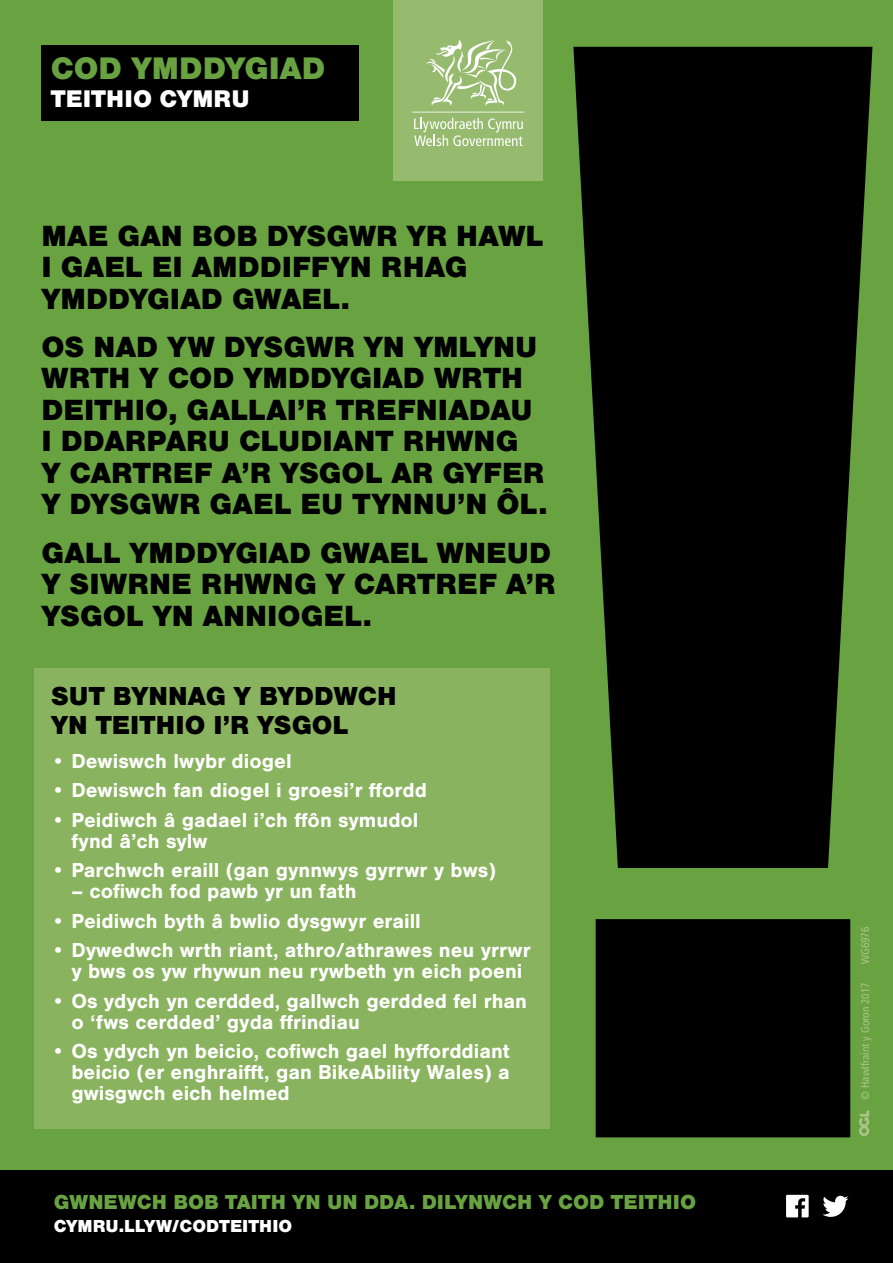
<style>
.page{position:relative;width:893px;height:1263px;background:#69a341}
.page>*{position:absolute;margin:0;border:0;box-sizing:border-box;transform-origin:0 0}
.t1{font:1379.4px "Impact";color:#000}
.t2{font:900 32.25px "Nimbus San";color:#69a341}
.t3{font:900 30.3px/31.5px "Nimbus San";color:#000}
.t4{font:900 27px/28.5px "Nimbus San";color:#000}
.t5{font:900 24.9px "Nimbus San";color:#fff}
.t6{font:700 21px/21px "Nimbus San";color:#fff}
.t7{font:900 21px "Nimbus San";color:#69a341}
.t8{font:900 18px "Nimbus San";color:#fff}
.t9{font:condensed 11.25px "Frutiger LT Std";color:#aac686}
</style>
<div class="page">
<div style="left:34px;top:668px;width:516px;height:461px;background:#8ab35f"></div>
<div style="left:0;top:1171px;width:893px;height:92px;background:#000"></div>
<div style="left:393px;top:0;width:150px;height:181px;background:#97bb6e"></div>
<svg style="left:427px;top:40px;width:89px;height:66px"></svg>
<svg style="left:414px;top:118px;width:109px;height:28px"></svg>
<hr style="left:412px;top:112px;width:112px;height:1px;background:#fff">
<svg style="left:786px;top:1195px;width:23px;height:22px"></svg>
<svg style="left:822px;top:1196px;width:26px;height:21px"></svg>
<div style="left:41px;top:46px;width:318px;height:75px;background:#000"></div>
<svg style="left:859px;top:1110px;width:10px;height:26px"></svg>
<p class="t2" style="left:51px;top:50px;width:276px">COD YMDDYGIAD</p>
<p class="t5" style="left:51px;top:84px;width:200px">TEITHIO CYMRU</p>
<p class="t3" style="left:41px;top:220px;width:503px">MAE GAN BOB DYSGWR YR HAWL<br>I GAEL EI AMDDIFFYN RHAG<br>YMDDYGIAD GWAEL.</p>
<p class="t3" style="left:41px;top:331px;width:508px">OS NAD YW DYSGWR YN YMLYNU<br>WRTH Y COD YMDDYGIAD WRTH<br>DEITHIO, GALLAI’R TREFNIADAU<br>I DDARPARU CLUDIANT RHWNG<br>Y CARTREF A’R YSGOL AR GYFER<br>Y DYSGWR GAEL EU TYNNU’N ÔL.</p>
<p class="t3" style="left:41px;top:537px;width:516px">GALL YMDDYGIAD GWAEL WNEUD<br>Y SIWRNE RHWNG Y CARTREF A’R<br>YSGOL YN ANNIOGEL.</p>
<p class="t4" style="left:51px;top:682px;width:347px">SUT BYNNAG Y BYDDWCH<br>YN TEITHIO I’R YSGOL</p>
<p class="t6" style="left:51px;top:750px;width:242px">• Dewiswch lwybr diogel</p>
<p class="t6" style="left:51px;top:780px;width:377px">• Dewiswch fan diogel i groesi’r ffordd</p>
<p class="t6" style="left:71px;top:809px;width:349px;text-indent:-20px">• Peidiwch â gadael i’ch ffôn symudol fynd â’ch sylw</p>
<p class="t6" style="left:51px;top:860px;width:447px">• Parchwch eraill (gan gynnwys gyrrwr y bws)</p>
<p class="t6" style="left:71px;top:881px;width:287px">– cofiwch fod pawb yr un fath</p>
<p class="t6" style="left:51px;top:910px;width:371px">• Peidiwch byth â bwlio dysgwyr eraill</p>
<p class="t6" style="left:51px;top:940px;width:481px;text-align:center">• Dywedwch wrth riant, athro/athrawes neu yrrwr y bws os yw rhywun neu rywbeth yn eich poeni</p>
<p class="t6" style="left:71px;top:990px;width:457px;text-indent:-20px">• Os ydych yn cerdded, gallwch gerdded fel rhan o ‘fws cerdded’ gyda ffrindiau</p>
<p class="t6" style="left:71px;top:1041px;width:440px;text-align:justify;text-indent:-20px">• Os ydych yn beicio, cofiwch gael hyfforddiant beicio (er enghraifft, gan BikeAbility Wales) a gwisgwch eich helmed</p>
<p class="t1" style="left:525px;top:-474px;width:374px">!</p>
<p class="t9" style="left:859px;top:964px;width:39px;rotate:-90deg">WG6976</p>
<p class="t9" style="left:859px;top:1100px;width:119px;rotate:-90deg">© Hawlfraint y Goron 2017</p>
<p class="t7" style="left:54px;top:1190px;width:644px">GWNEWCH BOB TAITH YN UN DDA. DILYNWCH Y COD TEITHIO</p>
<p class="t8" style="left:54px;top:1215px;width:240px">CYMRU.LLYW/CODTEITHIO</p>
</div>
